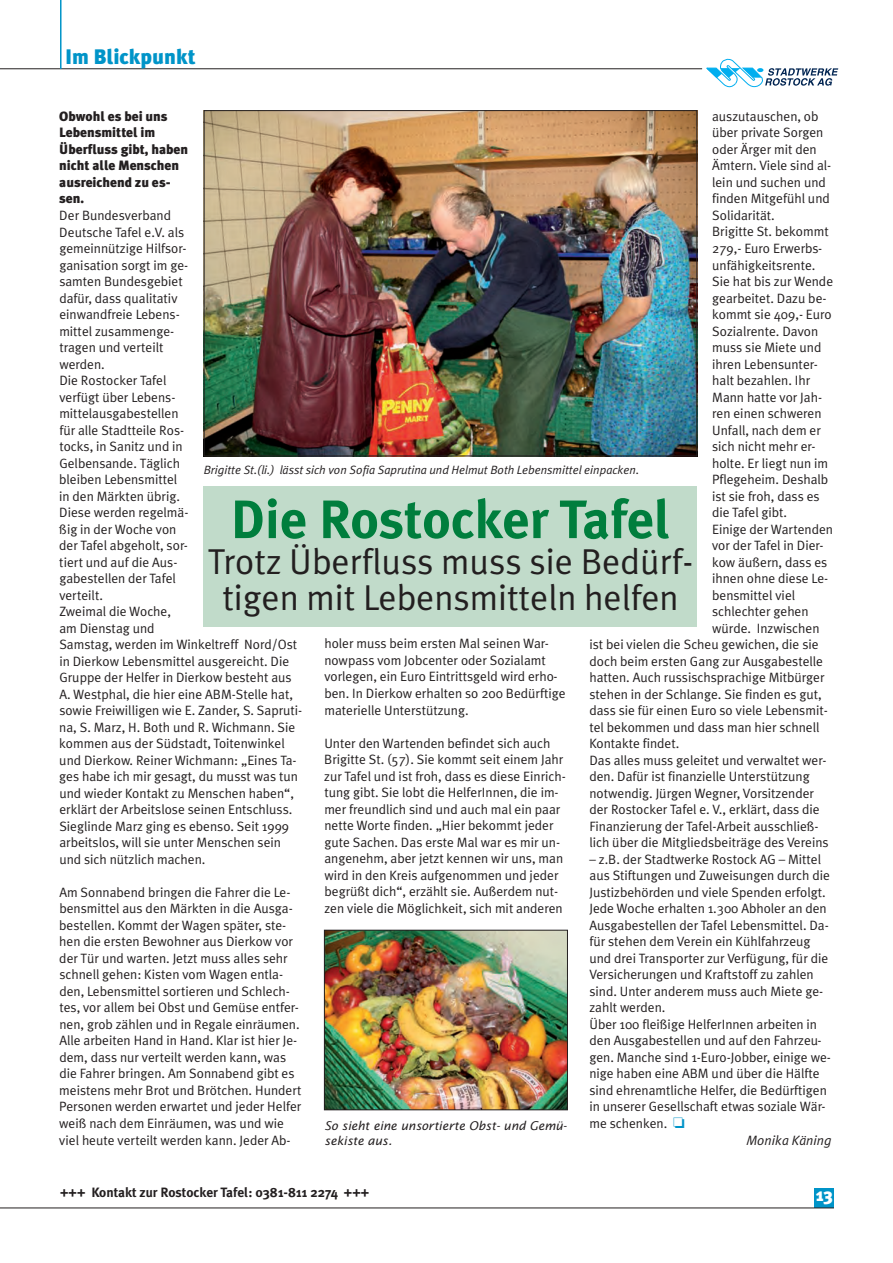
<style>
.page{position:relative;width:893px;height:1263px;background:#fff}
.page>*{position:absolute;margin:0;border:0;box-sizing:border-box;transform-origin:0 0}
.t1{font:700 54px "Meta Plus";color:#007e3d}
.t2{font:36px/36px "Meta Plus Normal";color:#231f20;text-align:center}
.t3{font:900 21px "Meta Plus";color:#0094c8}
.t4{font:900 18px "Meta Plus";color:#fff}
.t5{font:13.5px/16.5px "Meta Plus Normal";color:#231f20}
.t6{font:900 13.5px/16.5px "Meta Plus";color:#231f20}
.t7{font:700 13.5px "Meta Plus";color:#231f20}
.t8{font:italic 13.5px "Meta Plus Normal";color:#231f20}
.t9{font:italic 12px "Meta Plus Normal";color:#231f20}
.t10{font:italic 12px/15px "Lucida Sans";color:#231f20}
.s1{color:#0094c8}
</style>
<div class="page">
<div style="left:815px;top:1188px;width:19px;height:19px;background:#0094c8"></div>
<hr style="left:0;top:1207px;width:834px;height:1px;background:#231f20">
<hr style="left:0;top:68px;width:702px;height:1px;background:#231f20">
<hr style="left:60px;top:0;width:2px;height:69px;background:#0094c8">
<svg style="left:694px;top:58px;width:144px;height:30px"></svg>
<img style="left:206px;top:112px;width:489px;height:342px">
<div style="left:204px;top:486px;width:493px;height:141px;background:#c1dbca"></div>
<img style="left:326px;top:931px;width:240px;height:177px">
<div style="left:324px;top:929px;width:244px;height:181px;border:1px solid #231f20"></div>
<h3 class="t3" style="left:65px;top:45px;width:132px">Im Blickpunkt</h3>
<p class="t6" style="left:59px;top:108px;width:130px">Obwohl es bei uns<br>Lebensmittel im<br>Überfluss gibt, haben nicht alle Menschen ausreichend zu es&shy;sen.</p>
<p class="t5" style="left:59px;top:207px;width:245px">Der Bundesverband<br>Deutsche Tafel e.V. als<br>gemeinnützige Hilfsor-<br>ganisation sorgt im ge-<br>samten Bundesgebiet<br>dafür, dass qualitativ<br>einwandfreie Lebens-<br>mittel zusammenge-<br>tragen und verteilt<br>werden.<br>Die Rostocker Tafel<br>verfügt über Lebens-<br>mittelausgabestellen<br>für alle Stadtteile Ros-<br>tocks, in Sanitz und in<br>Gelbensande. Täglich<br>bleiben Lebensmittel<br>in den Märkten übrig.<br>Diese werden regelmä-<br>ßig in der Woche von<br>der Tafel abgeholt, sor-<br>tiert und auf die Aus-<br>gabestellen der Tafel<br>verteilt.<br>Zweimal die Woche,<br>am Dienstag und<br>Samstag, werden im Winkeltreff Nord/Ost in Dierkow Lebensmittel ausgereicht. Die<br>Gruppe der Helfer in Dierkow besteht aus<br>A. Westphal, die hier eine ABM-Stelle hat, sowie Freiwilligen wie E. Zander, S. Sapruti&shy;na, S. Marz, H. Both und R. Wichmann. Sie kommen aus der Südstadt, Toitenwinkel und Dierkow. Reiner Wichmann: „Eines Ta&shy;ges habe ich mir gesagt, du musst was tun und wieder Kontakt zu Menschen haben“, erklärt der Arbeitslose seinen Entschluss.<br>Sieglinde Marz ging es ebenso. Seit 1999 arbeitslos, will sie unter Menschen sein und sich nützlich machen.</p>
<p class="t5" style="left:59px;top:883px;width:244px">Am Sonnabend bringen die Fahrer die Le&shy;bensmittel aus den Märkten in die Ausga&shy;bestellen. Kommt der Wagen später, ste&shy;hen die ersten Bewohner aus Dierkow vor der Tür und warten. Jetzt muss alles sehr schnell gehen: Kisten vom Wagen entla&shy;den, Lebensmittel sortieren und Schlech&shy;tes, vor allem bei Obst und Gemüse entfer&shy;nen, grob zählen und in Regale einräumen.<br>Alle arbeiten Hand in Hand. Klar ist hier Je&shy;dem, dass nur verteilt werden kann, was die Fahrer bringen. Am Sonnabend gibt es meistens mehr Brot und Brötchen. Hundert Personen werden erwartet und jeder Helfer weiß nach dem Einräumen, was und wie viel heute verteilt werden kann. Jeder Ab-</p>
<p class="t5" style="left:712px;top:108px;width:108px">auszutauschen, ob</p>
<p class="t5" style="left:712px;top:124px;width:113px">über private Sorgen</p>
<p class="t5" style="left:712px;top:141px;width:106px">oder Ärger mit den</p>
<p class="t5" style="left:712px;top:157px;width:121px">Ämtern. Viele sind al-</p>
<p class="t5" style="left:712px;top:174px;width:115px">lein und suchen und</p>
<p class="t5" style="left:712px;top:190px;width:119px">finden Mitgefühl und</p>
<p class="t5" style="left:712px;top:207px;width:64px">Solidarität.</p>
<p class="t5" style="left:712px;top:223px;width:118px">Brigitte St. bekommt</p>
<p class="t5" style="left:712px;top:240px;width:111px">279,- Euro Erwerbs-</p>
<p class="t5" style="left:712px;top:256px;width:105px">unfähigkeitsrente.</p>
<p class="t5" style="left:712px;top:273px;width:123px">Sie hat bis zur Wende</p>
<p class="t5" style="left:712px;top:289px;width:116px">gearbeitet. Dazu be-</p>
<p class="t5" style="left:712px;top:306px;width:121px">kommt sie 409,- Euro</p>
<p class="t5" style="left:712px;top:322px;width:108px">Sozialrente. Davon</p>
<p class="t5" style="left:712px;top:339px;width:111px">muss sie Miete und</p>
<p class="t5" style="left:712px;top:355px;width:107px">ihren Lebensunter-</p>
<p class="t5" style="left:712px;top:372px;width:99px">halt bezahlen. Ihr</p>
<p class="t5" style="left:712px;top:388px;width:111px">Mann hatte vor Jah-</p>
<p class="t5" style="left:712px;top:405px;width:111px">ren einen schweren</p>
<p class="t5" style="left:712px;top:421px;width:110px">Unfall, nach dem er</p>
<p class="t5" style="left:712px;top:438px;width:105px">sich nicht mehr er-</p>
<p class="t5" style="left:712px;top:454px;width:118px">holte. Er liegt nun im</p>
<p class="t5" style="left:712px;top:471px;width:118px">Pflegeheim. Deshalb</p>
<p class="t5" style="left:712px;top:487px;width:109px">ist sie froh, dass es</p>
<p class="t5" style="left:712px;top:504px;width:77px">die Tafel gibt.</p>
<p class="t5" style="left:712px;top:520px;width:122px">Einige der Wartenden</p>
<p class="t5" style="left:712px;top:537px;width:113px">vor der Tafel in Dier-</p>
<p class="t5" style="left:712px;top:553px;width:117px">kow äußern, dass es</p>
<p class="t5" style="left:712px;top:570px;width:118px">ihnen ohne diese Le-</p>
<p class="t5" style="left:712px;top:586px;width:85px">bensmittel viel</p>
<p class="t5" style="left:712px;top:603px;width:98px">schlechter gehen</p>
<p class="t5" style="left:712px;top:619px;width:109px">würde. Inzwischen</p>
<p class="t5" style="left:589px;top:636px;width:231px">ist bei vielen die Scheu gewichen, die sie</p>
<p class="t5" style="left:589px;top:652px;width:235px">doch beim ersten Gang zur Ausgabestelle</p>
<p class="t5" style="left:589px;top:669px;width:237px">hatten. Auch russischsprachige Mitbürger</p>
<p class="t5" style="left:589px;top:685px;width:234px">stehen in der Schlange. Sie finden es gut,</p>
<p class="t5" style="left:589px;top:702px;width:240px">dass sie für einen Euro so viele Lebensmit-</p>
<p class="t5" style="left:589px;top:718px;width:232px">tel bekommen und dass man hier schnell</p>
<p class="t5" style="left:589px;top:735px;width:91px">Kontakte findet.</p>
<p class="t5" style="left:589px;top:751px;width:239px">Das alles muss geleitet und verwaltet wer-</p>
<p class="t5" style="left:589px;top:768px;width:222px">den. Dafür ist finanzielle Unterstützung</p>
<p class="t5" style="left:589px;top:784px;width:226px">notwendig. Jürgen Wegner, Vorsitzender</p>
<p class="t5" style="left:589px;top:801px;width:232px">der Rostocker Tafel e. V., erklärt, dass die</p>
<p class="t5" style="left:589px;top:817px;width:231px">Finanzierung der Tafel-Arbeit ausschließ-</p>
<p class="t5" style="left:589px;top:834px;width:241px">lich über die Mitgliedsbeiträge des Vereins</p>
<p class="t5" style="left:589px;top:850px;width:233px">– z.B. der Stadtwerke Rostock AG – Mittel</p>
<p class="t5" style="left:589px;top:867px;width:242px">aus Stiftungen und Zuweisungen durch die</p>
<p class="t5" style="left:589px;top:883px;width:238px">Justizbehörden und viele Spenden erfolgt.</p>
<p class="t5" style="left:589px;top:900px;width:239px">Jede Woche erhalten 1.300 Abholer an den</p>
<p class="t5" style="left:589px;top:916px;width:241px">Ausgabestellen der Tafel Lebensmittel. Da-</p>
<p class="t5" style="left:589px;top:933px;width:223px">für stehen dem Verein ein Kühlfahrzeug</p>
<p class="t5" style="left:589px;top:949px;width:240px">und drei Transporter zur Verfügung, für die</p>
<p class="t5" style="left:589px;top:966px;width:226px">Versicherungen und Kraftstoff zu zahlen</p>
<p class="t5" style="left:589px;top:982px;width:235px">sind. Unter anderem muss auch Miete ge-</p>
<p class="t5" style="left:589px;top:999px;width:77px">zahlt werden.</p>
<p class="t5" style="left:589px;top:1015px;width:229px">Über 100 fleißige HelferInnen arbeiten in</p>
<p class="t5" style="left:589px;top:1032px;width:234px">den Ausgabestellen und auf den Fahrzeu-</p>
<p class="t5" style="left:589px;top:1048px;width:243px">gen. Manche sind 1-Euro-Jobber, einige we-</p>
<p class="t5" style="left:589px;top:1065px;width:232px">nige haben eine ABM und über die Hälfte</p>
<p class="t5" style="left:589px;top:1081px;width:239px">sind ehrenamtliche Helfer, die Bedürftigen</p>
<p class="t5" style="left:589px;top:1098px;width:238px">in unserer Gesellschaft etwas soziale Wär-</p>
<p class="t5" style="left:589px;top:1114px;width:97px">me schenken. <span class="s1">❏</span></p>
<p class="t8" style="left:746px;top:1131px;width:87px">Monika Käning</p>
<p class="t9" style="left:204px;top:463px;width:437px">Brigitte St.(li.) lässt sich von Sofia Saprutina und Helmut Both Lebensmittel einpacken.</p>
<h1 class="t1" style="left:231px;top:488px;width:441px">Die Rostocker Tafel</h1>
<h2 class="t2" style="left:208px;top:543px;width:487px">Trotz Überfluss muss sie Bedürf&shy;tigen mit Lebensmitteln helfen</h2>
<p class="t5" style="left:324px;top:635px;width:243px">holer muss beim ersten Mal seinen War&shy;nowpass vom Jobcenter oder Sozialamt vorlegen, ein Euro Eintrittsgeld wird erho&shy;ben. In Dierkow erhalten so 200 Bedürftige materielle Unterstützung.</p>
<p class="t5" style="left:324px;top:734px;width:243px">Unter den Wartenden befindet sich auch Brigitte St. (57). Sie kommt seit einem Jahr zur Tafel und ist froh, dass es diese Einrich&shy;tung gibt. Sie lobt die HelferInnen, die im&shy;mer freundlich sind und auch mal ein paar nette Worte finden. „Hier bekommt jeder gute Sachen. Das erste Mal war es mir un&shy;angenehm, aber jetzt kennen wir uns, man wird in den Kreis aufgenommen und jeder begrüßt dich“, erzählt sie. Außerdem nut&shy;zen viele die Möglichkeit, sich mit anderen</p>
<p class="t10" style="left:325px;top:1119px;width:244px">So sieht eine unsortierte Obst- und Gemü&shy;sekiste aus.</p>
<p class="t7" style="left:60px;top:1184px;width:311px">+++ Kontakt zur Rostocker Tafel: 0381-811 2274 +++</p>
<h3 class="t4" style="left:816px;top:1184px;width:18px">13</h3>
</div>
